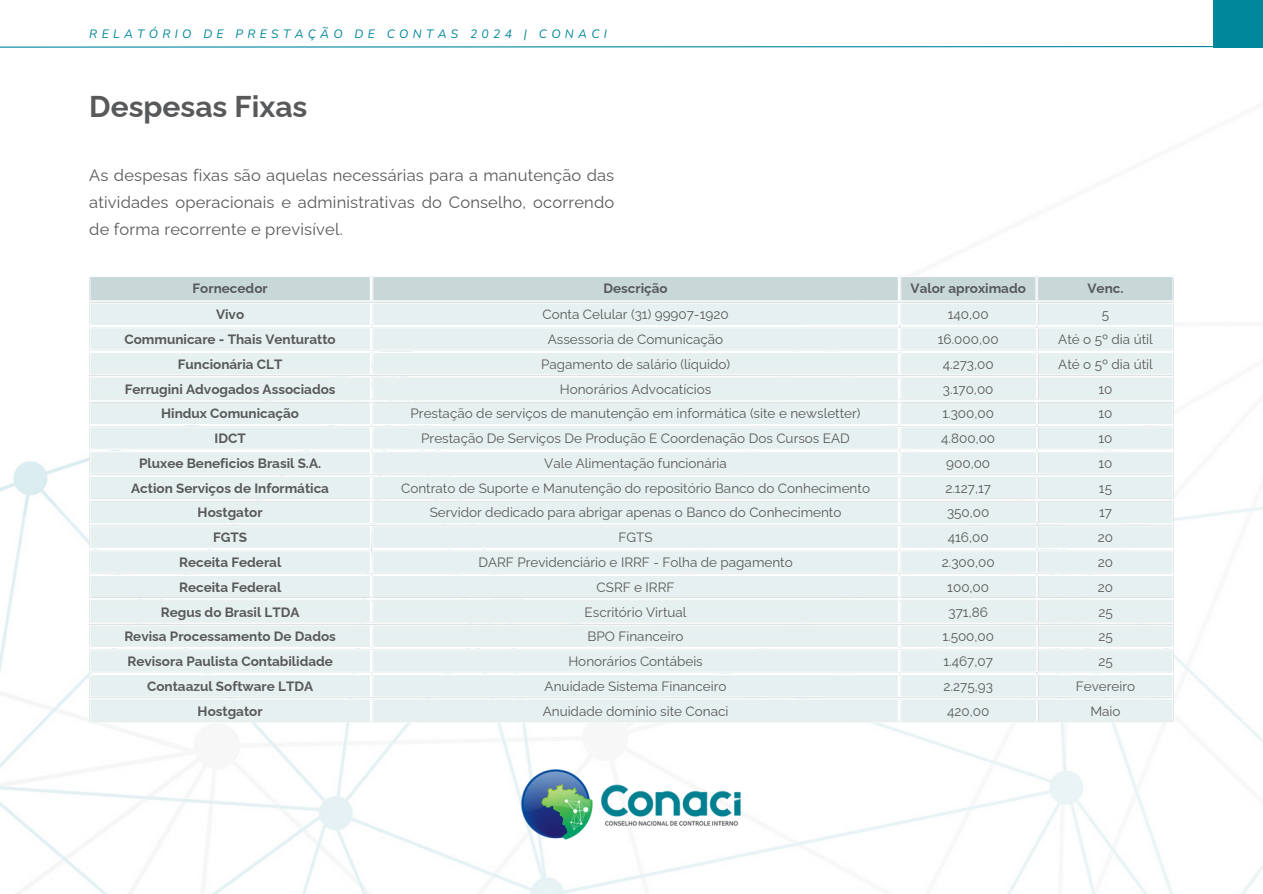
<style>
.page{position:relative;width:1263px;height:894px;background:#fff}
.page>*{position:absolute;margin:0;border:0;box-sizing:border-box;transform-origin:0 0}
.t1{font:700 30px "Raleway";color:#58595b}
.t2{font:16.5px/27px "Raleway";letter-spacing:.01em;color:#58595b;text-align:justify}
.t3{font:13.5px "Raleway";color:#58595b}
.t4{font:700 13.5px "Raleway";color:#58595b}
.t5{font:italic 12.15px "Nunito";letter-spacing:.36em;color:#00879c}
</style>
<div class="page">
<img style="left:0;top:275px;width:1263px;height:618px">
<img style="left:509px;top:757px;width:245px;height:93px">
<svg style="left:0;top:46px;width:1263px;height:2px;background:#6cb9c5"></svg>
<div style="left:1213px;top:0;width:50px;height:47px;background:#00879c"></div>
<svg style="left:89px;top:276px;width:1085px;height:446px;background:#e7efef"></svg>
<p class="t5" style="left:89px;top:25px;width:519px">RELATÓRIO DE PRESTAÇÃO DE CONTAS 2024 | CONACI</p>
<p class="t1" style="left:89px;top:88px;width:220px">Despesas Fixas</p>
<p class="t2" style="left:89px;top:162px;width:526px">As despesas fixas são aquelas necessárias para a manutenção das atividades operacionais e administrativas do Conselho, ocorrendo de forma recorrente e previsível.</p>
<p class="t4" style="left:193px;top:280px;width:77px">Fornecedor</p>
<h1 class="t4" style="left:603px;top:280px;width:66px">Descrição</h1>
<h2 class="t4" style="left:910px;top:280px;width:117px">Valor aproximado</h2>
<p class="t4" style="left:1087px;top:280px;width:38px">Venc.</p>
<p class="t4" style="left:216px;top:306px;width:30px">Vivo</p>
<p class="t3" style="left:542px;top:306px;width:188px">Conta Celular (31) 99907-1920</p>
<p class="t3" style="left:948px;top:306px;width:42px">140,00</p>
<p class="t3" style="left:1102px;top:306px;width:9px">5</p>
<p class="t4" style="left:124px;top:331px;width:213px">Communicare - Thais Venturatto</p>
<p class="t3" style="left:548px;top:331px;width:177px">Assessoria de Comunicação</p>
<p class="t3" style="left:938px;top:331px;width:62px">16.000,00</p>
<p class="t3" style="left:1058px;top:331px;width:96px">Até o 5º dia útil</p>
<p class="t4" style="left:178px;top:356px;width:106px">Funcionária CLT</p>
<p class="t3" style="left:541px;top:356px;width:191px">Pagamento de salário (líquido)</p>
<p class="t3" style="left:943px;top:356px;width:52px">4.273,00</p>
<p class="t3" style="left:1058px;top:356px;width:96px">Até o 5º dia útil</p>
<p class="t4" style="left:125px;top:381px;width:212px">Ferrugini Advogados Associados</p>
<p class="t3" style="left:560px;top:381px;width:153px">Honorários Advocatícios</p>
<p class="t3" style="left:943px;top:381px;width:52px">3.170,00</p>
<p class="t3" style="left:1098px;top:381px;width:16px">10</p>
<p class="t4" style="left:161px;top:405px;width:139px">Hindux Comunicação</p>
<p class="t3" style="left:411px;top:405px;width:451px">Prestação de serviços de manutenção em informática (site e newsletter)</p>
<p class="t3" style="left:942px;top:405px;width:53px">1.300,00</p>
<p class="t3" style="left:1098px;top:405px;width:16px">10</p>
<p class="t4" style="left:215px;top:430px;width:33px">IDCT</p>
<p class="t3" style="left:421px;top:430px;width:430px">Prestação De Serviços De Produção E Coordenação Dos Cursos EAD</p>
<p class="t3" style="left:941px;top:430px;width:56px">4.800,00</p>
<p class="t3" style="left:1098px;top:430px;width:16px">10</p>
<p class="t4" style="left:139px;top:455px;width:183px">Pluxee Beneficios Brasil S.A.</p>
<p class="t3" style="left:544px;top:455px;width:184px">Vale Alimentação funcionária</p>
<p class="t3" style="left:946px;top:455px;width:45px">900,00</p>
<p class="t3" style="left:1098px;top:455px;width:16px">10</p>
<p class="t4" style="left:131px;top:480px;width:199px">Action Serviços de Informática</p>
<p class="t3" style="left:401px;top:480px;width:470px">Contrato de Suporte e Manutenção do repositório Banco do Conhecimento</p>
<p class="t3" style="left:945px;top:480px;width:47px">2.127,17</p>
<p class="t3" style="left:1099px;top:480px;width:15px">15</p>
<p class="t4" style="left:198px;top:504px;width:66px">Hostgator</p>
<p class="t3" style="left:430px;top:504px;width:413px">Servidor dedicado para abrigar apenas o Banco do Conhecimento</p>
<p class="t3" style="left:947px;top:504px;width:44px">350,00</p>
<p class="t3" style="left:1099px;top:504px;width:15px">17</p>
<p class="t4" style="left:213px;top:529px;width:36px">FGTS</p>
<p class="t3" style="left:619px;top:529px;width:36px">FGTS</p>
<p class="t3" style="left:948px;top:529px;width:42px">416,00</p>
<p class="t3" style="left:1098px;top:529px;width:17px">20</p>
<p class="t4" style="left:179px;top:554px;width:104px">Receita Federal</p>
<p class="t3" style="left:478px;top:554px;width:316px">DARF Previdenciário e IRRF - Folha de pagamento</p>
<p class="t3" style="left:942px;top:554px;width:54px">2.300,00</p>
<p class="t3" style="left:1098px;top:554px;width:17px">20</p>
<p class="t4" style="left:179px;top:579px;width:104px">Receita Federal</p>
<p class="t3" style="left:597px;top:579px;width:79px">CSRF e IRRF</p>
<p class="t3" style="left:947px;top:579px;width:43px">100,00</p>
<p class="t3" style="left:1098px;top:579px;width:17px">20</p>
<p class="t4" style="left:161px;top:603px;width:140px">Regus do Brasil LTDA</p>
<p class="t3" style="left:585px;top:603px;width:103px">Escritório Virtual</p>
<p class="t3" style="left:948px;top:603px;width:41px">371,86</p>
<p class="t3" style="left:1098px;top:603px;width:16px">25</p>
<p class="t4" style="left:124px;top:628px;width:213px">Revisa Processamento De Dados</p>
<p class="t3" style="left:588px;top:628px;width:98px">BPO Financeiro</p>
<p class="t3" style="left:942px;top:628px;width:53px">1.500,00</p>
<p class="t3" style="left:1098px;top:628px;width:16px">25</p>
<p class="t4" style="left:127px;top:653px;width:207px">Revisora Paulista Contabilidade</p>
<p class="t3" style="left:568px;top:653px;width:136px">Honorários Contábeis</p>
<p class="t3" style="left:943px;top:653px;width:51px">1.467,07</p>
<p class="t3" style="left:1098px;top:653px;width:16px">25</p>
<p class="t4" style="left:147px;top:678px;width:168px">Contaazul Software LTDA</p>
<p class="t3" style="left:545px;top:678px;width:183px">Anuidade Sistema Financeiro</p>
<p class="t3" style="left:943px;top:678px;width:51px">2.275,93</p>
<p class="t3" style="left:1076px;top:678px;width:61px">Fevereiro</p>
<p class="t4" style="left:198px;top:702px;width:66px">Hostgator</p>
<p class="t3" style="left:543px;top:702px;width:187px">Anuidade domínio site Conaci</p>
<p class="t3" style="left:947px;top:702px;width:44px">420,00</p>
<p class="t3" style="left:1090px;top:702px;width:32px">Maio</p>
</div>
